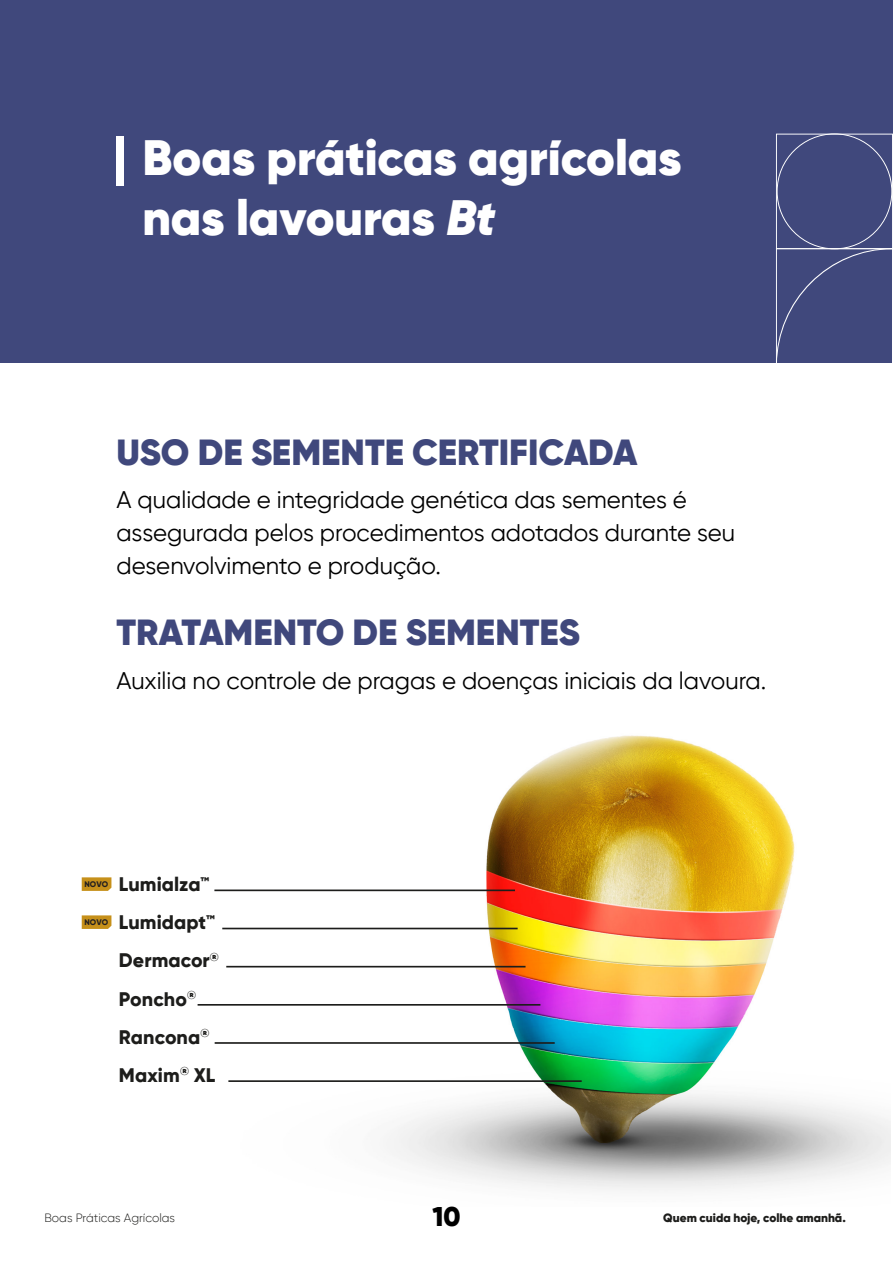
<style>
.page{position:relative;width:893px;height:1263px;background:#fff}
.page>*{position:absolute;margin:0;border:0;box-sizing:border-box;transform-origin:0 0}
.t1{font:900 49.5px/59.4px "Gilroy";color:#fff}
.t2{font:900 36.15px "Gilroy";color:#40487c}
.t3{font:900 27px "Gilroy";color:#000}
.t4{font:24px/33px "Gilroy";color:#000}
.t5{font:800 19.65px/38.1px "Gilroy";letter-spacing:.005em;color:#1d1d1b}
.t6{font:900 12px "Gilroy";color:#1d1d1b}
.t7{font:300 12px "Gilroy";color:#1d1d1b}
.t8{font:800 8.1px "Gilroy";color:#231f20}
.s1{font-style:italic}
</style>
<div class="page">
<img style="left:197px;top:735px;width:694px;height:456px">
<hr style="left:214px;top:889px;width:301px;height:2px;background:#1d1d1b">
<hr style="left:222px;top:928px;width:296px;height:1px;background:#1d1d1b">
<hr style="left:226px;top:966px;width:299px;height:1px;background:#1d1d1b">
<hr style="left:198px;top:1004px;width:342px;height:2px;background:#1d1d1b">
<hr style="left:215px;top:1042px;width:340px;height:2px;background:#1d1d1b">
<hr style="left:228px;top:1080px;width:354px;height:2px;background:#1d1d1b">
<div style="left:0;top:0;width:893px;height:363px;background:#40487c"></div>
<svg style="left:776px;top:133px;width:117px;height:230px"></svg>
<div style="left:116px;top:136px;width:8px;height:50px;background:#fff"></div>
<svg style="left:82px;top:877px;width:29px;height:14px"></svg>
<svg style="left:82px;top:915px;width:29px;height:14px"></svg>
<h1 class="t1" style="left:142px;top:128px;width:541px">Boas práticas agrícolas nas lavouras <span class="s1">Bt</span></h1>
<h2 class="t2" style="left:116px;top:429px;width:522px">USO DE SEMENTE CERTIFICADA</h2>
<p class="t4" style="left:116px;top:483px;width:620px">A qualidade e integridade genética das sementes é assegurada pelos procedimentos adotados durante seu desenvolvimento e produção.</p>
<h2 class="t2" style="left:116px;top:610px;width:465px">TRATAMENTO DE SEMENTES</h2>
<p class="t4" style="left:116px;top:663px;width:651px">Auxilia no controle de pragas e doenças iniciais da lavoura.</p>
<p class="t8" style="left:85px;top:879px;width:25px">NOVO</p>
<p class="t8" style="left:85px;top:917px;width:25px">NOVO</p>
<p class="t5" style="left:119px;top:865px;width:98px">Lumialza™<br>Lumidapt™</p>
<p class="t5" style="left:119px;top:941px;width:101px">Dermacor<sup>®</sup></p>
<p class="t5" style="left:119px;top:979px;width:79px">Poncho<sup>®</sup></p>
<p class="t5" style="left:119px;top:1017px;width:98px">Rancona<sup>®<br></sup>Maxim<sup>®</sup> XL</p>
<p class="t7" style="left:44px;top:1210px;width:132px">Boas Práticas Agrícolas</p>
<p class="t3" style="left:432px;top:1200px;width:30px">10</p>
<p class="t6" style="left:663px;top:1210px;width:184px">Quem cuida hoje, colhe amanhã.</p>
</div>
